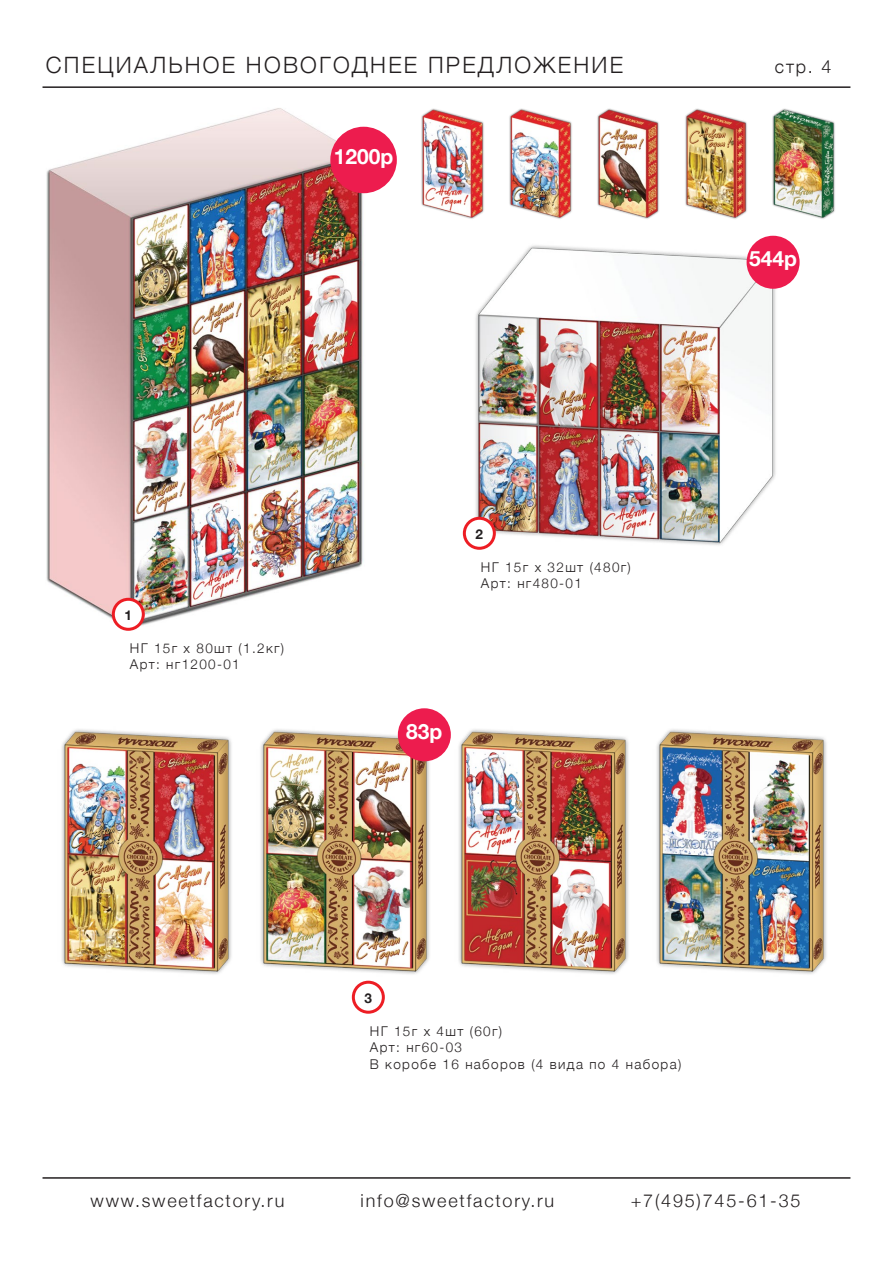
<style>
.page{position:relative;width:893px;height:1263px;background:#fff}
.page>*{position:absolute;margin:0;border:0;box-sizing:border-box;transform-origin:0 0}
.t1{font:300 22.5px "Helvetica Neue";letter-spacing:.1em;color:#231f20}
.t2{font:700 21px "Helvetica Neue";color:#fff}
.t3{font:300 18px "Helvetica Neue";letter-spacing:.1em;color:#231f20}
.t4{font:300 13.5px/16.2px "Helvetica Neue";letter-spacing:.1em;color:#231f20}
.t5{font:700 13.5px "Helvetica Neue";color:#231f20}
</style>
<div class="page">
<img style="left:421px;top:108px;width:63px;height:81px">
<img style="left:509px;top:108px;width:63px;height:81px">
<img style="left:597px;top:108px;width:62px;height:81px">
<img style="left:685px;top:108px;width:62px;height:81px">
<img style="left:772px;top:108px;width:63px;height:81px">
<img style="left:46px;top:108px;width:338px;height:523px">
<img style="left:381px;top:189px;width:454px;height:413px">
<img style="left:62px;top:729px;width:170px;height:245px">
<img style="left:260px;top:709px;width:182px;height:287px">
<img style="left:442px;top:725px;width:187px;height:249px">
<img style="left:657px;top:729px;width:170px;height:245px">
<div style="left:113px;top:599px;width:30px;height:30px;background:#fff;border-radius:50%"></div>
<div style="left:112px;top:598px;width:33px;height:33px;border:3px solid #ed1d24;border-radius:50%"></div>
<div style="left:464px;top:518px;width:30px;height:30px;background:#fff;border-radius:50%"></div>
<div style="left:463px;top:517px;width:33px;height:33px;border:3px solid #ed1d24;border-radius:50%"></div>
<div style="left:353px;top:982px;width:30px;height:30px;background:#fff;border-radius:50%"></div>
<div style="left:352px;top:981px;width:33px;height:33px;border:3px solid #ed1d24;border-radius:50%"></div>
<div style="left:747px;top:236px;width:53px;height:53px;background:#ed1c4e;border-radius:50%"></div>
<div style="left:398px;top:708px;width:53px;height:53px;background:#ed1c4e;border-radius:50%"></div>
<div style="left:330px;top:127px;width:67px;height:66px;background:#ed1c4e;border-radius:50%"></div>
<hr style="left:43px;top:86px;width:807px;height:2px;background:#231f20">
<hr style="left:43px;top:1177px;width:807px;height:2px;background:#231f20">
<h1 class="t1" style="left:46px;top:47px;width:579px">СПЕЦИАЛЬНОЕ НОВОГОДНЕЕ ПРЕДЛОЖЕНИЕ</h1>
<h2 class="t2" style="left:334px;top:140px;width:61px">1200р</h2>
<h3 class="t3" style="left:775px;top:52px;width:58px">стр. 4</h3>
<h2 class="t2" style="left:749px;top:242px;width:49px">544р</h2>
<p class="t5" style="left:125px;top:605px;width:9px">1</p>
<p class="t4" style="left:130px;top:639px;width:156px">НГ 15г х 80шт (1.2кг)<br>Арт: нг1200-01</p>
<p class="t5" style="left:476px;top:524px;width:9px">2</p>
<p class="t4" style="left:481px;top:558px;width:151px">НГ 15г х 32шт (480г)<br>Арт: нг480-01</p>
<h2 class="t2" style="left:406px;top:715px;width:38px">83р</h2>
<p class="t5" style="left:365px;top:987px;width:9px">3</p>
<p class="t4" style="left:370px;top:1022px;width:313px">НГ 15г х 4шт (60г)<br>Арт: нг60-03<br>В коробе 16 наборов (4 вида по 4 набора)</p>
<h3 class="t3" style="left:91px;top:1186px;width:195px">www.sweetfactory.ru</h3>
<h3 class="t3" style="left:361px;top:1186px;width:195px">info@sweetfactory.ru</h3>
<h3 class="t3" style="left:631px;top:1186px;width:171px">+7(495)745-61-35</h3>
</div>
